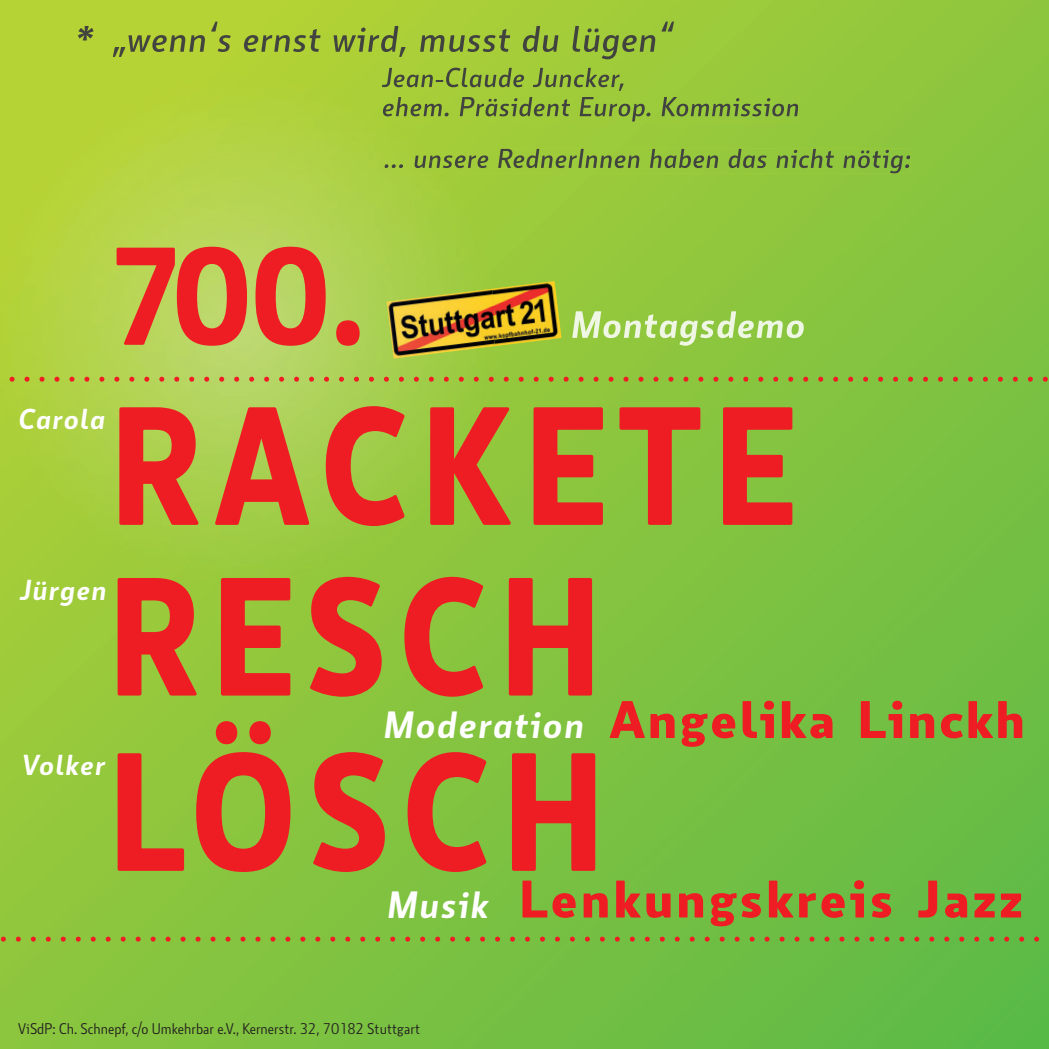
<style>
.page{position:relative;width:1049px;height:1049px;background:#fff}
.page>*{position:absolute;margin:0;border:0;box-sizing:border-box;transform-origin:0 0}
.t1{font:700 162.75px "Botanika Std";letter-spacing:.08em;color:#ee1d23;scale:.93 1}
.t2{font:700 134.5px "Botanika Std";color:#ee1d23;scale:.93 1}
.t3{font:700 51px "Botanika Std";letter-spacing:.05em;color:#ee1d23;scale:1.11 1}
.t4{font:italic 600 28px "Botanika Std";letter-spacing:.04em;color:#fff;scale:1.11 1}
.t5{font:15px "Botanika Std";color:#231f20}
.s1{font-weight:600;font-style:italic;font-size:36.75px;color:#fff}
</style>
<div class="page">
<img style="left:0;top:0;width:1049px;height:1049px">
<img style="left:494px;top:281px;width:67px;height:65px">
<img style="left:0;top:77px;width:494px;height:505px">
<img style="left:387px;top:289px;width:108px;height:69px">
<img style="left:572px;top:311px;width:232px;height:35px">
<img style="left:382px;top:68px;width:242px;height:23px">
<img style="left:383px;top:97px;width:415px;height:25px">
<svg style="left:0;top:377px;width:1049px;height:5px;background:#ae9e3e"></svg>
<img style="left:441px;top:149px;width:469px;height:25px">
<img style="left:384px;top:149px;width:57px;height:25px">
<svg style="left:0;top:936px;width:1049px;height:5px;background:#93993a"></svg>
<img style="left:78px;top:26px;width:15px;height:14px">
<img style="left:104px;top:22px;width:570px;height:37px">
<h2 class="t2" style="left:111px;top:204px;width:275px">700.</h2>
<h3 class="t4" style="left:19px;top:400px;width:80px">Carola</h3>
<h1 class="t1" style="left:110px;top:355px;width:738px">RACKETE</h1>
<h3 class="t4" style="left:20px;top:571px;width:80px">Jürgen</h3>
<h3 class="t4" style="left:22px;top:746px;width:77px">Volker</h3>
<h1 class="t1" style="left:109px;top:526px;width:531px">RESCH</h1>
<h3 class="t3" style="left:384px;top:685px;width:579px"><span class="s1">Moderation</span> Angelika Linckh</h3>
<h1 class="t1" style="left:109px;top:701px;width:534px">LÖSCH</h1>
<h3 class="t3" style="left:388px;top:864px;width:573px"><span class="s1">Musik</span> Lenkungskreis Jazz</h3>
<p class="t5" style="left:18px;top:1019px;width:403px">ViSdP: Ch. Schnepf, c/o Umkehrbar e.V., Kernerstr. 32, 70182 Stuttgart</p>
</div>
